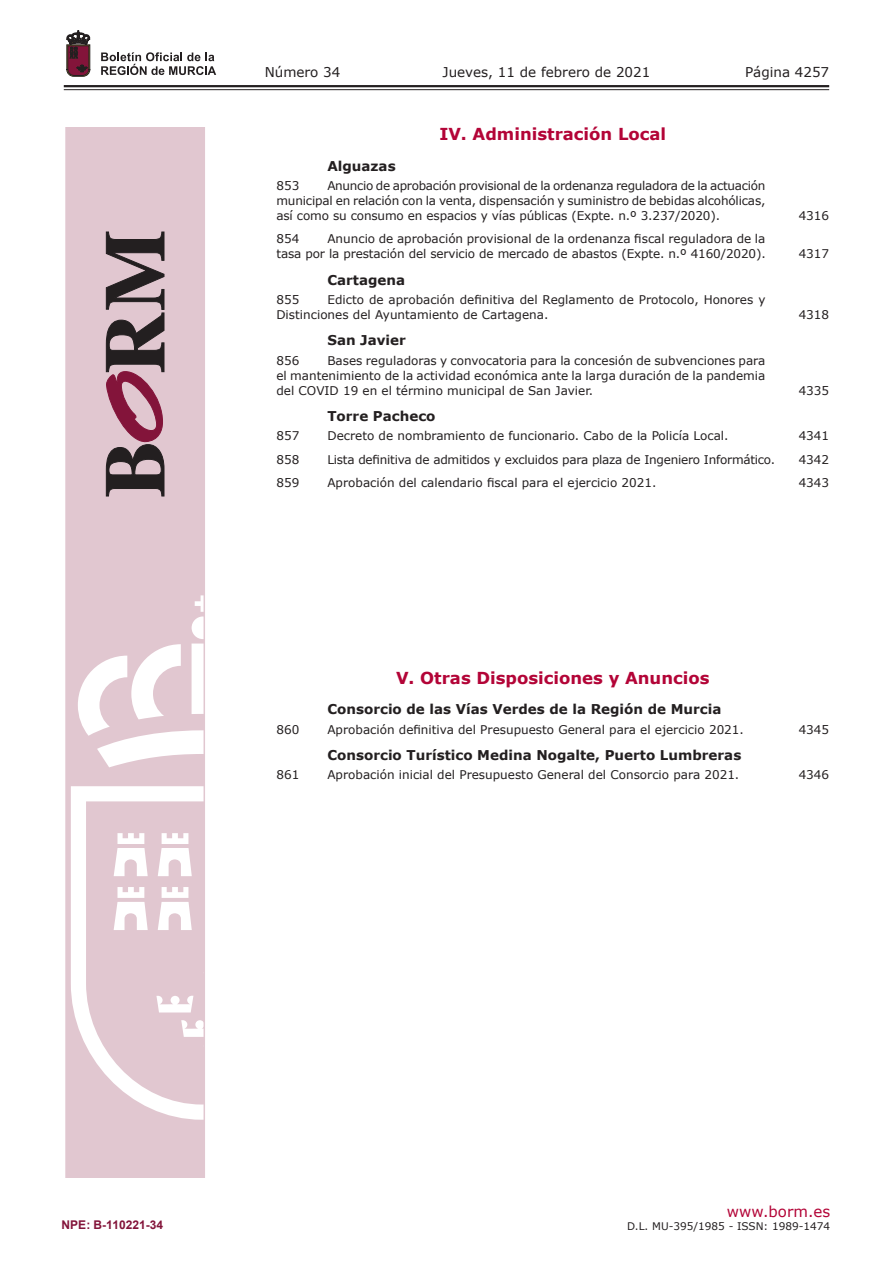
<style>
.page{position:relative;width:893px;height:1263px;background:#fff}
.page>*{position:absolute;margin:0;border:0;box-sizing:border-box;transform-origin:0 0}
.t1{font:700 16.5px "Verdana";color:#b30437}
.t2{font:15px "Verdana";color:#b30437}
.t3{font:700 13.5px "Verdana";color:#231f20}
.t4{font:13.5px "Verdana";color:#231f20}
.t5{font:12px/15px "Verdana";color:#231f20;text-align:justify}
.t6{font:12px "Verdana";letter-spacing:-.02em;color:#231f20}
.t7{font:700 12px "Arial";color:#83143a}
.t8{font:10.5px "Verdana";color:#231f20}
</style>
<div class="page">
<hr style="left:64px;top:85px;width:765px;height:2px;background:#231f20">
<hr style="left:64px;top:89px;width:765px;height:1px;background:#231f20">
<svg style="left:101px;top:52px;width:115px;height:23px"></svg>
<svg style="left:67px;top:31px;width:23px;height:45px"></svg>
<svg style="left:65px;top:128px;width:140px;height:1050px;background:#e5cfd7"></svg>
<svg style="left:106px;top:232px;width:58px;height:264px;background:#8b6f79"></svg>
<p class="t4" style="left:265px;top:62px;width:77px">Número 34</p>
<p class="t4" style="left:443px;top:62px;width:209px">Jueves, 11 de febrero de 2021</p>
<p class="t4" style="left:745px;top:62px;width:86px">Página 4257</p>
<p class="t3" style="left:327px;top:156px;width:70px">Alguazas</p>
<h1 class="t1" style="left:439px;top:122px;width:228px">IV. Administración Local</h1>
<p class="t5" style="left:276px;top:178px;width:491px;text-indent:51px">Anuncio de aprobación provisional de la ordenanza reguladora de la actuación municipal en relación con la venta, dispensación y suministro de bebidas alcohólicas, así como su consumo en espacios y vías públicas (Expte. n.º 3.237/2020).</p>
<p class="t5" style="left:276px;top:178px;width:24px">853</p>
<p class="t5" style="left:276px;top:231px;width:491px;text-align:right">Anuncio de aprobación provisional de la ordenanza fiscal reguladora de la<br>tasa por la prestación del servicio de mercado de abastos (Expte. n.º 4160/2020).</p>
<p class="t5" style="left:276px;top:231px;width:24px">854</p>
<p class="t3" style="left:327px;top:270px;width:79px">Cartagena</p>
<p class="t5" style="left:276px;top:292px;width:490px;text-indent:51px">Edicto de aprobación definitiva del Reglamento de Protocolo, Honores y<br>Distinciones del Ayuntamiento de Cartagena.</p>
<p class="t5" style="left:276px;top:292px;width:24px">855</p>
<p class="t3" style="left:327px;top:331px;width:80px">San Javier</p>
<p class="t5" style="left:276px;top:352px;width:490px;text-indent:51px">Bases reguladoras y convocatoria para la concesión de subvenciones para el mantenimiento de la actividad económica ante la larga duración de la pandemia del COVID 19 en el término municipal de San Javier.</p>
<p class="t5" style="left:276px;top:352px;width:24px">856</p>
<p class="t3" style="left:327px;top:406px;width:110px">Torre Pacheco</p>
<p class="t5" style="left:799px;top:208px;width:32px">4316</p>
<p class="t5" style="left:799px;top:246px;width:32px">4317</p>
<p class="t5" style="left:799px;top:307px;width:32px">4318</p>
<p class="t5" style="left:799px;top:382px;width:32px">4335</p>
<p class="t5" style="left:276px;top:428px;width:24px">857</p>
<p class="t5" style="left:327px;top:428px;width:403px">Decreto de nombramiento de funcionario. Cabo de la Policía Local.</p>
<p class="t5" style="left:799px;top:428px;width:32px">4341</p>
<p class="t5" style="left:276px;top:451px;width:24px">858</p>
<p class="t6" style="left:327px;top:451px;width:449px">Lista definitiva de admitidos y excluidos para plaza de Ingeniero Informático.</p>
<p class="t5" style="left:799px;top:451px;width:32px">4342</p>
<p class="t5" style="left:276px;top:475px;width:24px">859</p>
<p class="t5" style="left:327px;top:475px;width:331px">Aprobación del calendario fiscal para el ejercicio 2021.</p>
<p class="t5" style="left:799px;top:475px;width:32px">4343</p>
<h1 class="t1" style="left:396px;top:666px;width:315px">V. Otras Disposiciones y Anuncios</h1>
<p class="t3" style="left:327px;top:700px;width:396px">Consorcio de las Vías Verdes de la Región de Murcia</p>
<p class="t5" style="left:276px;top:722px;width:24px">860</p>
<p class="t5" style="left:327px;top:722px;width:418px">Aprobación definitiva del Presupuesto General para el ejercicio 2021.</p>
<p class="t5" style="left:799px;top:722px;width:32px">4345</p>
<p class="t3" style="left:327px;top:745px;width:415px">Consorcio Turístico Medina Nogalte, Puerto Lumbreras</p>
<p class="t5" style="left:276px;top:767px;width:24px">861</p>
<p class="t5" style="left:327px;top:767px;width:413px">Aprobación inicial del Presupuesto General del Consorcio para 2021.</p>
<p class="t5" style="left:799px;top:767px;width:32px">4346</p>
<p class="t7" style="left:62px;top:1216px;width:103px">NPE: B-110221-34</p>
<p class="t2" style="left:727px;top:1201px;width:105px">www.borm.es</p>
<p class="t8" style="left:627px;top:1218px;width:205px">D.L. MU-395/1985 - ISSN: 1989-1474</p>
</div>
